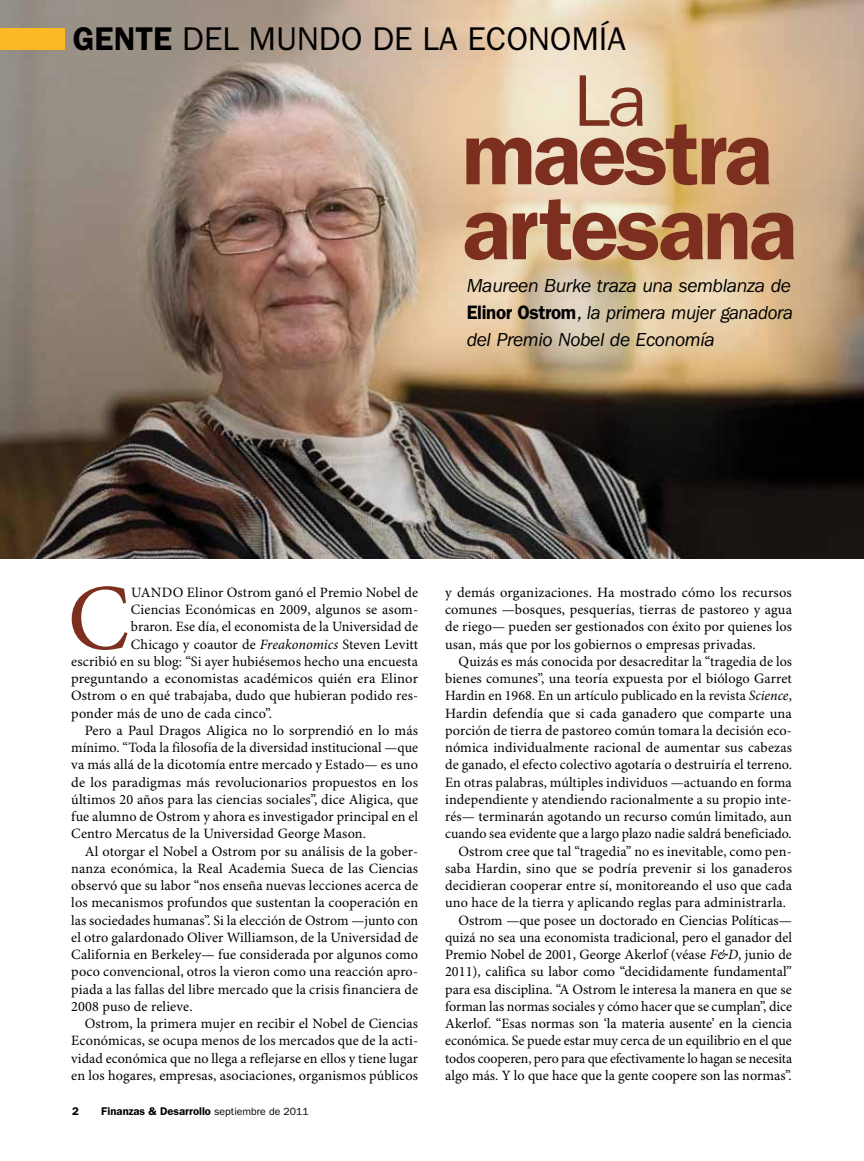
<style>
.page{position:relative;width:864px;height:1161px;background:#fff}
.page>*{position:absolute;margin:0;border:0;box-sizing:border-box;transform-origin:0 0}
.t1{font:93.9px "Minion Pro";color:#7c2f1f}
.t2{font:600 90px/75px "ITC Franklin Gothic Std";letter-spacing:-.035em;color:#7c2f1f}
.t3{font:73.5px "ITC Franklin Gothic Std";color:#7c2f1f}
.t4{font:33px "ITC Franklin Gothic Std";color:#000}
.t5{font:600 33px "ITC Franklin Gothic Std";color:#000}
.t6{font:italic 19.5px/27px "ITC Franklin Gothic Std";letter-spacing:-.02em;color:#000;text-align:justify}
.t7{font:14.25px/17.2px "Minion Pro";letter-spacing:.005em;color:#000;text-align:justify}
.t8{font:600 11.25px "ITC Franklin Gothic Std";color:#000}
.s1{font-weight:600}
.s2{font-weight:600;font-style:normal}
.s3{font-style:italic}
.s4{font-weight:400;font-size:10.5px}
</style>
<div class="page">
<img style="left:0;top:0;width:864px;height:559px">
<div style="left:0;top:28px;width:64px;height:21px;background:#fdb924"></div>
<h3 class="t5" style="left:73px;top:19px;width:21px">GEN</h3>
<h3 class="t4" style="left:135px;top:19px;width:492px"><span class="s1">TE</span> DEL MUNDO DE LA ECONOMÍA</h3>
<h3 class="t3" style="left:574px;top:59px;width:75px">La</h3>
<h2 class="t2" style="left:462px;top:116px;width:337px">maestra artesana</h2>
<h3 class="t6" style="left:467px;top:273px;width:328px">Maureen Burke traza una semblanza de <span class="s2">Elinor Ostrom</span>, la primera mujer ganadora del Premio Nobel de Economía</h3>
<h1 class="t1" style="left:68px;top:563px;width:63px">C</h1>
<p class="t7" style="left:131px;top:584px;width:12px">uand</p>
<p class="t7" style="left:173px;top:584px;width:247px">o Elinor Ostrom ganó el Premio Nobel de</p>
<p class="t7" style="left:131px;top:602px;width:289px">Ciencias Económicas en 2009, algunos se asom-</p>
<p class="t7" style="left:131px;top:619px;width:289px">braron. Ese día, el economista de la Universidad de</p>
<p class="t7" style="left:131px;top:636px;width:289px">Chicago y coautor de <span class="s3">Freakonomics</span> Steven Levitt</p>
<p class="t7" style="left:71px;top:653px;width:348px">escribió en su blog: “Si ayer hubiésemos hecho una encuesta</p>
<p class="t7" style="left:71px;top:671px;width:348px">preguntando a economistas académicos quién era Elinor</p>
<p class="t7" style="left:71px;top:688px;width:348px">Ostrom o en qué trabajaba, dudo que hubieran podido res-</p>
<p class="t7" style="left:71px;top:705px;width:202px">ponder más de uno de cada cinco”.</p>
<p class="t7" style="left:85px;top:722px;width:335px">Pero a Paul Dragos Aligica no lo sorprendió en lo más</p>
<p class="t7" style="left:71px;top:740px;width:348px">mínimo. “Toda la filosofía de la diversidad institucional —que</p>
<p class="t7" style="left:71px;top:757px;width:348px">va más allá de la dicotomía entre mercado y Estado— es uno</p>
<p class="t7" style="left:71px;top:774px;width:348px">de los paradigmas más revolucionarios propuestos en los</p>
<p class="t7" style="left:71px;top:791px;width:348px">últimos 20 años para las ciencias sociales”, dice Aligica, que</p>
<p class="t7" style="left:71px;top:809px;width:348px">fue alumno de Ostrom y ahora es investigador principal en el</p>
<p class="t7" style="left:71px;top:826px;width:296px">Centro Mercatus de la Universidad George Mason.</p>
<p class="t7" style="left:85px;top:843px;width:335px">Al otorgar el Nobel a Ostrom por su análisis de la gober-</p>
<p class="t7" style="left:71px;top:860px;width:348px">nanza económica, la Real Academia Sueca de las Ciencias</p>
<p class="t7" style="left:71px;top:878px;width:348px">observó que su labor “nos enseña nuevas lecciones acerca de</p>
<p class="t7" style="left:71px;top:895px;width:348px">los mecanismos profundos que sustentan la cooperación en</p>
<p class="t7" style="left:71px;top:912px;width:348px">las sociedades humanas”. Si la elección de Ostrom —junto con</p>
<p class="t7" style="left:71px;top:929px;width:348px">el otro galardonado Oliver Williamson, de la Universidad de</p>
<p class="t7" style="left:71px;top:947px;width:348px">California en Berkeley— fue considerada por algunos como</p>
<p class="t7" style="left:71px;top:964px;width:348px">poco convencional, otros la vieron como una reacción apro-</p>
<p class="t7" style="left:71px;top:981px;width:348px">piada a las fallas del libre mercado que la crisis financiera de</p>
<p class="t7" style="left:71px;top:998px;width:123px">2008 puso de relieve.</p>
<p class="t7" style="left:85px;top:1016px;width:335px">Ostrom, la primera mujer en recibir el Nobel de Ciencias</p>
<p class="t7" style="left:71px;top:1033px;width:348px">Económicas, se ocupa menos de los mercados que de la acti-</p>
<p class="t7" style="left:71px;top:1050px;width:348px">vidad económica que no llega a reflejarse en ellos y tiene lugar</p>
<p class="t7" style="left:71px;top:1067px;width:348px">en los hogares, empresas, asociaciones, organismos públicos</p>
<p class="t8" style="left:72px;top:1104px;width:8px">2</p>
<p class="t8" style="left:101px;top:1104px;width:209px">Finanzas &amp; Desarrollo <span class="s4">septiembre de 2011</span></p>
<p class="t7" style="left:445px;top:584px;width:348px">y demás organizaciones. Ha mostrado cómo los recursos comunes —bosques, pesquerías, tierras de pastoreo y agua de riego— pueden ser gestionados con éxito por quienes los usan, más que por los gobiernos o empresas privadas.</p>
<p class="t7" style="left:459px;top:653px;width:335px">Quizás es más conocida por desacreditar la “tragedia de los</p>
<p class="t7" style="left:445px;top:671px;width:348px">bienes comunes”, una teoría expuesta por el biólogo Garret</p>
<p class="t7" style="left:445px;top:688px;width:348px">Hardin en 1968. En un artículo publicado en la revista <span class="s3">Science</span>,</p>
<p class="t7" style="left:445px;top:705px;width:348px">Hardin defendía que si cada ganadero que comparte una</p>
<p class="t7" style="left:445px;top:722px;width:348px">porción de tierra de pastoreo común tomara la decisión eco-</p>
<p class="t7" style="left:445px;top:740px;width:348px">nómica individualmente racional de aumentar sus cabezas</p>
<p class="t7" style="left:445px;top:757px;width:349px">de ganado, el efecto colectivo agotaría o destruiría el terreno.</p>
<p class="t7" style="left:445px;top:774px;width:348px">En otras palabras, múltiples individuos —actuando en forma</p>
<p class="t7" style="left:445px;top:791px;width:348px">independiente y atendiendo racionalmente a su propio inte-</p>
<p class="t7" style="left:445px;top:809px;width:348px">rés— terminarán agotando un recurso común limitado, aun</p>
<p class="t7" style="left:445px;top:826px;width:348px">cuando sea evidente que a largo plazo nadie saldrá beneficiado.</p>
<p class="t7" style="left:459px;top:843px;width:335px">Ostrom cree que tal “tragedia” no es inevitable, como pen-</p>
<p class="t7" style="left:445px;top:860px;width:348px">saba Hardin, sino que se podría prevenir si los ganaderos</p>
<p class="t7" style="left:445px;top:878px;width:348px">decidieran cooperar entre sí, monitoreando el uso que cada</p>
<p class="t7" style="left:445px;top:895px;width:343px">uno hace de la tierra y aplicando reglas para administrarla.</p>
<p class="t7" style="left:459px;top:912px;width:335px">Ostrom —que posee un doctorado en Ciencias Políticas—</p>
<p class="t7" style="left:445px;top:929px;width:348px">quizá no sea una economista tradicional, pero el ganador del</p>
<p class="t7" style="left:445px;top:947px;width:348px">Premio Nobel de 2001, George Akerlof (véase <span class="s3">F&amp;D</span>, junio de</p>
<p class="t7" style="left:445px;top:964px;width:348px">2011), califica su labor como “decididamente fundamental”</p>
<p class="t7" style="left:445px;top:981px;width:348px">para esa disciplina. “A Ostrom le interesa la manera en que se</p>
<p class="t7" style="left:445px;top:998px;width:348px">forman las normas sociales y cómo hacer que se cumplan”, dice</p>
<p class="t7" style="left:445px;top:1016px;width:348px">Akerlof. “Esas normas son ‘la materia ausente’ en la ciencia</p>
<p class="t7" style="left:445px;top:1033px;width:348px">económica. Se puede estar muy cerca de un equilibrio en el que</p>
<p class="t7" style="left:445px;top:1050px;width:349px">todos cooperen, pero para que efectivamente lo hagan se necesita</p>
<p class="t7" style="left:445px;top:1067px;width:348px">algo más. Y lo que hace que la gente coopere son las normas”.</p>
</div>
